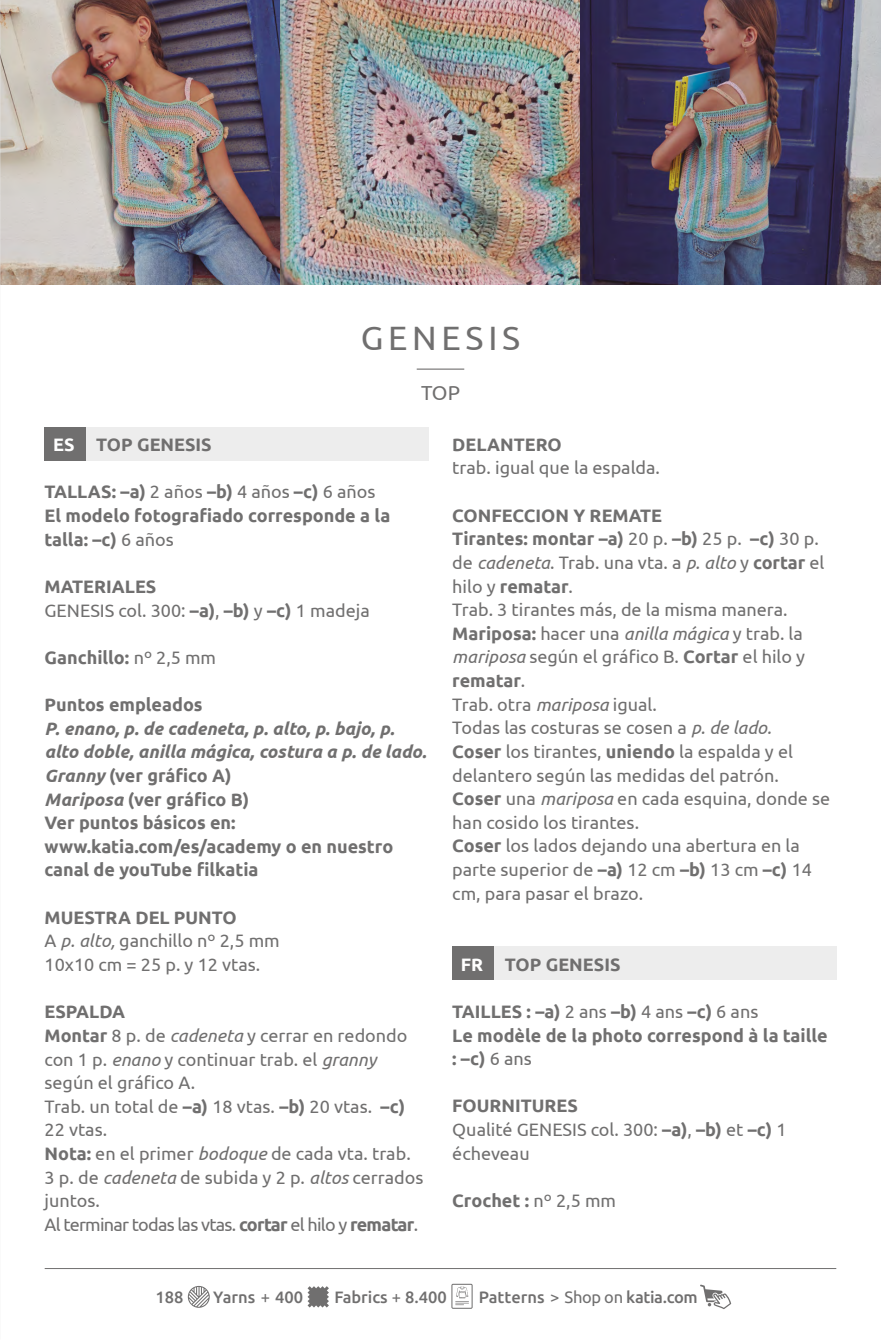
<style>
.page{position:relative;width:881px;height:1340px;background:#fff}
.page>*{position:absolute;margin:0;border:0;box-sizing:border-box;transform-origin:0 0}
.t1{font:33.75px "Ubuntu";letter-spacing:.14em;color:#706f6f}
.t2{font:20.25px "Ubuntu";color:#706f6f}
.t3{font:18px/23.6px "Ubuntu";color:#706f6f}
.t4{font:700 18px/23.6px "Ubuntu";color:#706f6f}
.t5{font:500 16.43px "Ubuntu";color:#706f6f}
.t6{font:16.43px "Ubuntu";color:#706f6f}
.s1{color:#fff}
.s2{font-weight:400}
.s3{font-weight:700}
.s4{font-style:italic}
</style>
<div class="page">
<div style="left:45px;top:427px;width:42px;height:34px;background:#706f6f"></div>
<div style="left:86px;top:427px;width:342px;height:34px;background:#ededed"></div>
<div style="left:452px;top:946px;width:42px;height:34px;background:#706f6f"></div>
<div style="left:493px;top:946px;width:342px;height:34px;background:#ededed"></div>
<hr style="left:45px;top:1268px;width:791px;height:1px;background:#706f6f">
<svg style="left:700px;top:1284px;width:31px;height:25px"></svg>
<svg style="left:188px;top:1286px;width:22px;height:21px"></svg>
<svg style="left:307px;top:1286px;width:22px;height:21px"></svg>
<svg style="left:451px;top:1283px;width:21px;height:25px"></svg>
<hr style="left:416px;top:368px;width:48px;height:2px;background:#706f6f">
<img style="left:0;top:0;width:880px;height:285px">
<h1 class="t1" style="left:361px;top:317px;width:161px">GENESIS</h1>
<p class="t2" style="left:421px;top:381px;width:40px">TOP</p>
<p class="t4" style="left:53px;top:432px;width:160px"><span class="s1">ES</span> TOP GENESIS</p>
<p class="t4" style="left:44px;top:480px;width:347px">TALLAS: –a) <span class="s2">2 años</span> –b) <span class="s2">4 años</span> –c) <span class="s2">6 años<br></span>El modelo fotografiado corresponde a la talla: –c) <span class="s2">6 años</span></p>
<p class="t3" style="left:44px;top:574px;width:326px"><span class="s3">MATERIALES<br></span>GENESIS col. 300: <span class="s3">–a)</span>, <span class="s3">–b)</span> y <span class="s3">–c)</span> 1 madeja</p>
<p class="t4" style="left:44px;top:645px;width:173px">Ganchillo: <span class="s2">nº 2,5 mm</span></p>
<p class="t4" style="left:44px;top:692px;width:159px">Puntos empleados</p>
<p class="t4" style="left:44px;top:716px;width:383px"><span class="s4">P. enano, p. de cadeneta, p. alto, p. bajo, p. alto doble, anilla mágica, costura a p. de lado.<br>Granny</span> (ver gráfico A)<br><span class="s4">Mariposa</span> (ver gráfico B)<br>Ver puntos básicos en: www.katia.com/es/academy o en nuestro canal de youTube filkatia</p>
<p class="t3" style="left:44px;top:905px;width:237px"><span class="s3">MUESTRA DEL PUNTO<br></span>A <span class="s4">p. alto,</span> ganchillo nº 2,5 mm<br>10x10 cm = 25 p. y 12 vtas.</p>
<p class="t3" style="left:44px;top:999px;width:380px"><span class="s3">ESPALDA<br>Montar</span> 8 p. de <span class="s4">cadeneta</span> y cerrar en redondo con 1 p. <span class="s4">enano</span> y continuar trab. el <span class="s4">granny </span>según el gráfico A.<br>Trab. un total de <span class="s3">–a)</span> 18 vtas. <span class="s3">–b)</span> 20 vtas. <span class="s3">–c)<br></span>22 vtas.<br><span class="s3">Nota:</span> en el primer <span class="s4">bodoque</span> de cada vta. trab.<br>3 p. de <span class="s4">cadeneta</span> de subida y 2 p. <span class="s4">altos</span> cerrados juntos.<br>Al terminar todas las vtas. <span class="s3">cortar</span> el hilo y <span class="s3">rematar</span>.</p>
<p class="t4" style="left:452px;top:432px;width:111px">DELANTERO</p>
<p class="t3" style="left:452px;top:455px;width:209px">trab. igual que la espalda.</p>
<p class="t3" style="left:452px;top:503px;width:379px"><span class="s3">CONFECCION Y REMATE<br>Tirantes: montar –a)</span> 20 p. <span class="s3">–b)</span> 25 p. <span class="s3">–c)</span> 30 p. de <span class="s4">cadeneta</span>. Trab. una vta. a <span class="s4">p. alto</span> y <span class="s3">cortar</span> el hilo y <span class="s3">rematar</span>.<br>Trab. 3 tirantes más, de la misma manera.<br><span class="s3">Mariposa:</span> hacer una <span class="s4">anilla mágica</span> y trab. la <span class="s4">mariposa</span> según el gráfico B. <span class="s3">Cortar</span> el hilo y <span class="s3">rematar</span>.<br>Trab. otra <span class="s4">mariposa</span> igual.<br>Todas las costuras se cosen a <span class="s4">p. de lado.<br></span><span class="s3">Coser</span> los tirantes, <span class="s3">uniendo</span> la espalda y el delantero según las medidas del patrón.<br><span class="s3">Coser</span> una <span class="s4">mariposa</span> en cada esquina, donde se han cosido los tirantes.<br><span class="s3">Coser</span> los lados dejando una abertura en la parte superior de <span class="s3">–a)</span> 12 cm <span class="s3">–b)</span> 13 cm <span class="s3">–c)</span> 14 cm, para pasar el brazo.</p>
<p class="t4" style="left:461px;top:952px;width:161px"><span class="s1">FR</span> TOP GENESIS</p>
<p class="t4" style="left:452px;top:999px;width:377px">TAILLES : –a) <span class="s2">2 ans</span> –b) <span class="s2">4 ans</span> –c) <span class="s2">6 ans<br></span>Le modèle de la photo correspond à la taille : –c) <span class="s2">6 ans</span></p>
<p class="t3" style="left:452px;top:1093px;width:336px"><span class="s3">FOURNITURES<br></span>Qualité GENESIS col. 300: <span class="s3">–a)</span>, <span class="s3">–b)</span> et <span class="s3">–c)</span> 1 écheveau</p>
<p class="t4" style="left:452px;top:1188px;width:165px">Crochet : <span class="s2">nº 2,5 mm</span></p>
<p class="t5" style="left:334px;top:1287px;width:114px">Fabrics 8.400</p>
<p class="t5" style="left:478px;top:1287px;width:220px">Patterns <span class="s2">&gt; Shop on</span> katia.com</p>
<p class="t5" style="left:155px;top:1287px;width:30px">188</p>
<p class="t5" style="left:213px;top:1287px;width:92px">Yarns <span class="s2">+</span> 400</p>
<p class="t6" style="left:391px;top:1289px;width:11px">+</p>
</div>
